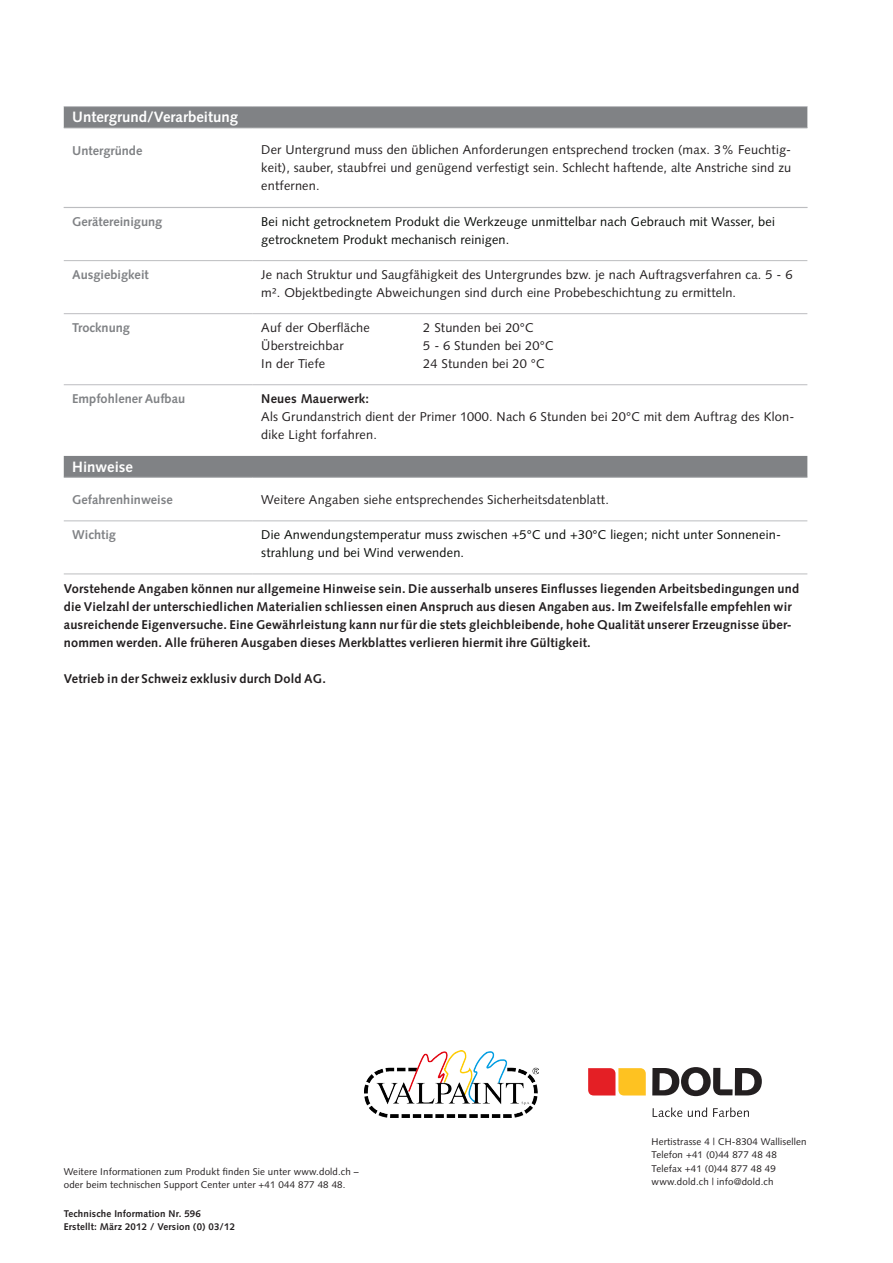
<style>
.page{position:relative;width:893px;height:1263px;background:#fff}
.page>*{position:absolute;margin:0;border:0;box-sizing:border-box;transform-origin:0 0}
._02_UT{font:700 15px "Syntax";color:#fff}
._01_GS{font:12.75px/18px "Syntax";letter-spacing:.015em;color:#231f20}
._02_UT-2{font:700 12.75px/18px "Syntax";letter-spacing:.015em;color:#231f20}
._01_GS-2{font:12.75px/18px "Syntax";letter-spacing:.015em;color:#090c09}
._02_UT-3{font:700 12.75px "Syntax";color:#808285}
._01_GS-3{font:700 12.75px "Syntax";letter-spacing:.015em;color:#231f20}
._05_Bemerkungen{font:9.75px/13.5px "Syntax";letter-spacing:.015em;color:#231f20}
._05_Bemerkungen-2{font:700 9.75px "Syntax";letter-spacing:.015em;color:#231f20}
</style>
<div class="page">
<div style="left:64px;top:107px;width:743px;height:20px;background:#808285"></div>
<hr style="left:64px;top:127px;width:189px;height:1px;background:#9d9fa2">
<hr style="left:253px;top:127px;width:554px;height:1px;background:#9d9fa2">
<hr style="left:64px;top:106px;width:189px;height:1px;background:#bcbdc0">
<hr style="left:253px;top:106px;width:554px;height:1px;background:#bcbdc0">
<div style="left:64px;top:456px;width:743px;height:21px;background:#808285"></div>
<hr style="left:64px;top:207px;width:189px;height:1px;background:#bcbdc0">
<hr style="left:253px;top:207px;width:554px;height:1px;background:#bcbdc0">
<hr style="left:64px;top:260px;width:189px;height:1px;background:#bcbdc0">
<hr style="left:253px;top:260px;width:554px;height:1px;background:#bcbdc0">
<hr style="left:64px;top:313px;width:189px;height:1px;background:#bcbdc0">
<hr style="left:253px;top:313px;width:554px;height:1px;background:#bcbdc0">
<hr style="left:64px;top:384px;width:189px;height:1px;background:#bcbdc0">
<hr style="left:253px;top:384px;width:554px;height:1px;background:#bcbdc0">
<hr style="left:64px;top:477px;width:189px;height:1px;background:#9d9fa2">
<hr style="left:253px;top:477px;width:554px;height:1px;background:#9d9fa2">
<hr style="left:64px;top:521px;width:189px;height:1px;background:#bcbdc0">
<hr style="left:253px;top:521px;width:554px;height:1px;background:#bcbdc0">
<hr style="left:64px;top:574px;width:189px;height:1px;background:#bcbdc0">
<hr style="left:253px;top:574px;width:554px;height:1px;background:#bcbdc0">
<svg style="left:652px;top:1067px;width:110px;height:29px"></svg>
<svg style="left:653px;top:1107px;width:96px;height:10px"></svg>
<svg style="left:588px;top:1068px;width:58px;height:27px;background:#f27b33"></svg>
<img style="left:364px;top:1050px;width:174px;height:67px">
<p class="_02_UT" style="left:72px;top:108px;width:167px">Untergrund/Verarbeitung</p>
<p class="_02_UT-3" style="left:72px;top:143px;width:72px">Untergründe</p>
<p class="_01_GS" style="left:261px;top:141px;width:531px;text-align:justify">Der Untergrund muss den üblichen Anforderungen entsprechend trocken (max. 3% Feuchtig&shy;keit), sauber, staubfrei und genügend verfestigt sein. Schlecht haftende, alte Anstriche sind zu entfernen.</p>
<p class="_02_UT-3" style="left:72px;top:214px;width:91px">Gerätereinigung</p>
<p class="_01_GS-2" style="left:261px;top:212px;width:515px">Bei nicht getrocknetem Produkt die Werkzeuge unmittelbar nach Gebrauch mit Wasser, bei getrocknetem Produkt mechanisch reinigen.</p>
<p class="_02_UT-3" style="left:72px;top:267px;width:78px">Ausgiebigkeit</p>
<p class="_01_GS" style="left:261px;top:265px;width:533px">Je nach Struktur und Saugfähigkeit des Untergrundes bzw. je nach Auftragsverfahren ca. 5 - 6 m². Objektbedingte Abweichungen sind durch eine Probebeschichtung zu ermitteln.</p>
<p class="_02_UT-3" style="left:72px;top:320px;width:59px">Trocknung</p>
<p class="_01_GS" style="left:261px;top:318px;width:110px">Auf der Oberfläche</p>
<p class="_01_GS" style="left:423px;top:318px;width:112px">2 Stunden bei 20°C</p>
<p class="_01_GS" style="left:261px;top:336px;width:84px">Überstreichbar</p>
<p class="_01_GS" style="left:423px;top:336px;width:132px">5 - 6 Stunden bei 20°C</p>
<p class="_01_GS" style="left:261px;top:354px;width:65px">In der Tiefe</p>
<p class="_01_GS" style="left:423px;top:354px;width:123px">24 Stunden bei 20 °C</p>
<p class="_02_UT-3" style="left:72px;top:391px;width:114px">Empfohlener Aufbau</p>
<p class="_01_GS-3" style="left:261px;top:391px;width:109px">Neues Mauerwerk:</p>
<p class="_01_GS" style="left:261px;top:407px;width:534px">Als Grundanstrich dient der Primer 1000. Nach 6 Stunden bei 20°C mit dem Auftrag des Klon&shy;dike Light forfahren.</p>
<p class="_02_UT" style="left:72px;top:458px;width:62px">Hinweise</p>
<p class="_02_UT-3" style="left:72px;top:492px;width:102px">Gefahrenhinweise</p>
<p class="_01_GS" style="left:261px;top:490px;width:349px">Weitere Angaben siehe entsprechendes Sicherheitsdatenblatt.</p>
<p class="_02_UT-3" style="left:72px;top:527px;width:45px">Wichtig</p>
<p class="_01_GS-2" style="left:261px;top:525px;width:521px">Die Anwendungstemperatur muss zwischen +5°C und +30°C liegen; nicht unter Sonnenein&shy;strahlung und bei Wind verwenden.</p>
<p class="_02_UT-2" style="left:64px;top:580px;width:737px">Vorstehende Angaben können nur allgemeine Hinweise sein. Die ausserhalb unseres Einflusses liegenden Arbeitsbedingungen und die Vielzahl der unterschiedlichen Materialien schliessen einen Anspruch aus diesen Angaben aus. Im Zweifelsfalle empfehlen wir ausreichende Eigenversuche. Eine Gewährleistung kann nur für die stets gleichbleibende, hohe Qualität unserer Erzeugnisse über&shy;nommen werden. Alle früheren Ausgaben dieses Merkblattes verlieren hiermit ihre Gültigkeit.</p>
<p class="_02_UT-2" style="left:64px;top:670px;width:264px">Vetrieb in der Schweiz exklusiv durch Dold AG.</p>
<p class="_05_Bemerkungen" style="left:64px;top:1164px;width:296px">Weitere Informationen zum Produkt finden Sie unter www.dold.ch – oder beim technischen Support Center unter +41 044 877 48 48.</p>
<p class="_05_Bemerkungen-2" style="left:64px;top:1207px;width:139px">Technische Information Nr. 596</p>
<p class="_05_Bemerkungen-2" style="left:64px;top:1221px;width:173px">Erstellt: März 2012 / Version (0) 03/12</p>
<p class="_05_Bemerkungen" style="left:652px;top:1134px;width:156px">Hertistrasse 4 | CH-8304 Wallisellen</p>
<p class="_05_Bemerkungen" style="left:652px;top:1148px;width:127px;text-align:justify">Telefon +41 (0)44 877 48 48<br>Telefax +41 (0)44 877 48 49 www.dold.ch | info@dold.ch</p>
</div>
